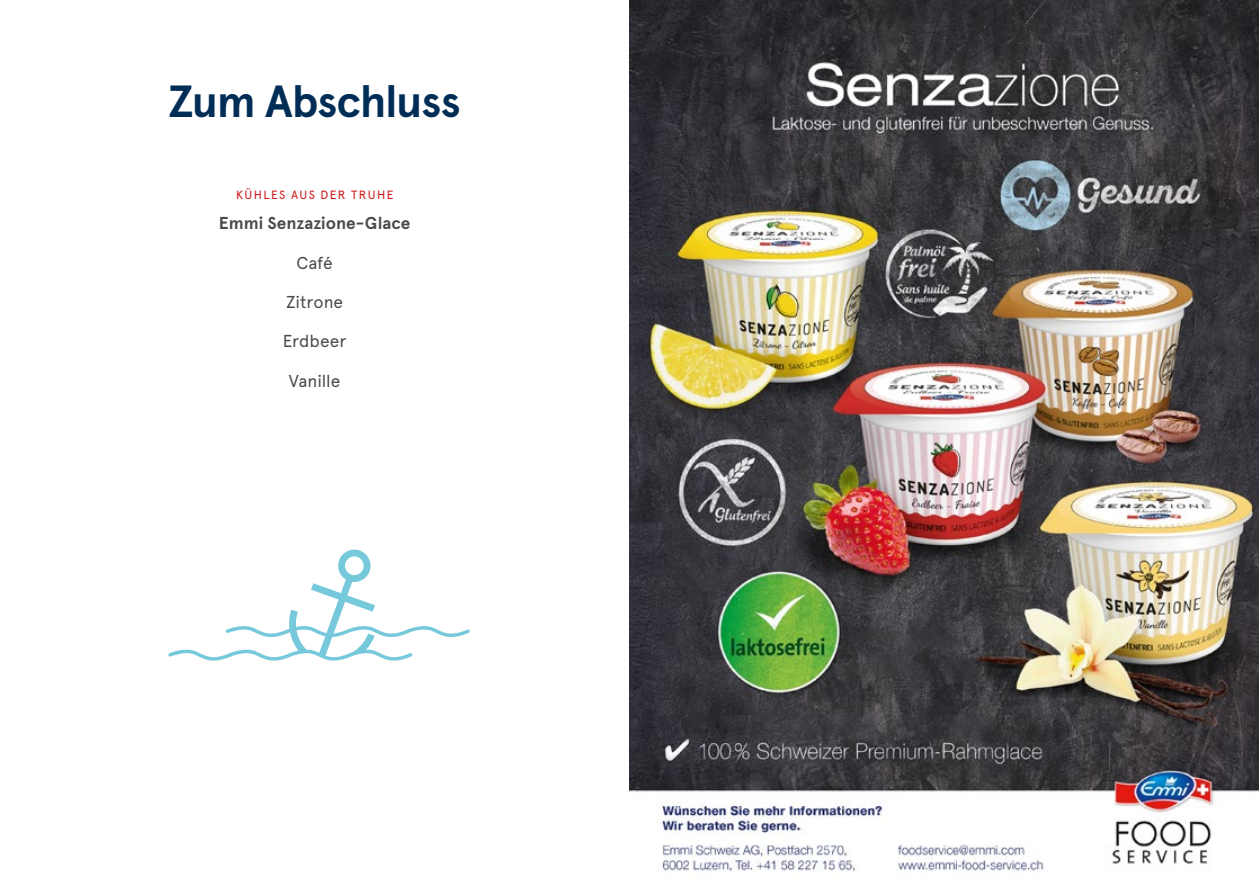
<style>
.page{position:relative;width:1259px;height:893px;background:#fff}
.page>*{position:absolute;margin:0;border:0;box-sizing:border-box;transform-origin:0 0}
.t1{font:700 45px "Apercu Pro";letter-spacing:-.03em;color:#002d56}
.t2{font:17.25px "Apercu Pro";letter-spacing:-.005em;color:#4a4a49}
.t3{font:700 17.25px "Apercu Pro";color:#4a4a49}
.t4{font:12px "Apercu Pro";letter-spacing:.115em;color:#cd1719}
</style>
<div class="page">
<img style="left:629px;top:0;width:630px;height:872px">
<svg style="left:168px;top:549px;width:302px;height:112px"></svg>
<h1 class="t1" style="left:168px;top:67px;width:294px">Zum Abschluss</h1>
<p class="t4" style="left:236px;top:185px;width:159px">KÜHLES AUS DER TRUHE</p>
<p class="t3" style="left:219px;top:210px;width:193px">Emmi Senzazione-Glace</p>
<p class="t2" style="left:296px;top:250px;width:38px">Café</p>
<p class="t2" style="left:286px;top:289px;width:59px">Zitrone</p>
<p class="t2" style="left:283px;top:328px;width:65px">Erdbeer</p>
<p class="t2" style="left:289px;top:367px;width:53px">Vanille</p>
</div>
